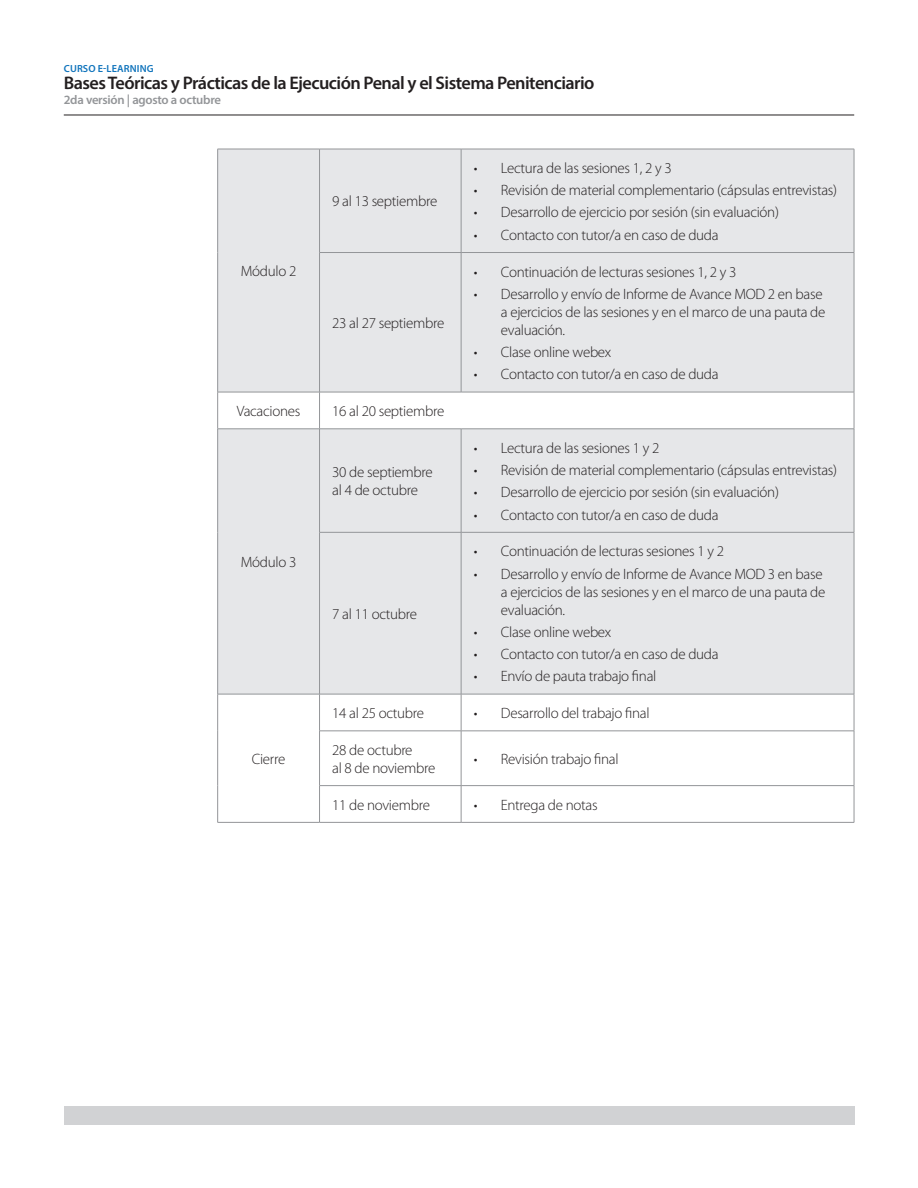
<style>
.page{position:relative;width:918px;height:1188px;background:#fff}
.page>*{position:absolute;margin:0;border:0;box-sizing:border-box;transform-origin:0 0}
.t1{font:600 18.3px "Myriad Pro";letter-spacing:-.03em;color:#231f20}
.t2{font:300 15px/18px "Myriad Pro";letter-spacing:-.02em;color:#231f20}
.t3{font:600 12.75px "Myriad Pro";letter-spacing:-.02em;color:#939598}
.t4{font:600 10.35px "Myriad Pro";letter-spacing:.01em;color:#1074bc}
</style>
<div class="page">
<div style="left:218px;top:150px;width:636px;height:544px;background:#e6e7e9"></div>
<svg style="left:218px;top:393px;width:636px;height:36px"></svg>
<hr style="left:217px;top:149px;width:103px;height:1px;background:#939598">
<hr style="left:217px;top:149px;width:1px;height:104px;background:#939598">
<hr style="left:320px;top:149px;width:141px;height:1px;background:#939598">
<hr style="left:319px;top:149px;width:1px;height:103px;background:#939598">
<hr style="left:461px;top:149px;width:393px;height:1px;background:#939598">
<hr style="left:461px;top:149px;width:1px;height:103px;background:#939598">
<hr style="left:854px;top:149px;width:1px;height:103px;background:#939598">
<hr style="left:217px;top:253px;width:1px;height:139px;background:#939598">
<hr style="left:319px;top:252px;width:142px;height:1px;background:#939598">
<hr style="left:319px;top:253px;width:1px;height:139px;background:#939598">
<hr style="left:461px;top:252px;width:393px;height:1px;background:#939598">
<hr style="left:461px;top:253px;width:1px;height:139px;background:#939598">
<hr style="left:854px;top:253px;width:1px;height:139px;background:#939598">
<hr style="left:217px;top:392px;width:103px;height:1px;background:#939598">
<hr style="left:217px;top:392px;width:1px;height:37px;background:#939598">
<hr style="left:320px;top:392px;width:141px;height:1px;background:#939598">
<hr style="left:319px;top:392px;width:1px;height:37px;background:#939598">
<hr style="left:461px;top:392px;width:393px;height:1px;background:#939598">
<hr style="left:854px;top:392px;width:1px;height:37px;background:#939598">
<hr style="left:217px;top:429px;width:103px;height:1px;background:#939598">
<hr style="left:217px;top:429px;width:1px;height:103px;background:#939598">
<hr style="left:320px;top:429px;width:141px;height:1px;background:#939598">
<hr style="left:319px;top:429px;width:1px;height:103px;background:#939598">
<hr style="left:461px;top:429px;width:393px;height:1px;background:#939598">
<hr style="left:461px;top:429px;width:1px;height:103px;background:#939598">
<hr style="left:854px;top:429px;width:1px;height:103px;background:#939598">
<hr style="left:217px;top:532px;width:1px;height:162px;background:#939598">
<hr style="left:319px;top:532px;width:142px;height:1px;background:#939598">
<hr style="left:319px;top:533px;width:1px;height:161px;background:#939598">
<hr style="left:461px;top:532px;width:393px;height:1px;background:#939598">
<hr style="left:461px;top:533px;width:1px;height:161px;background:#939598">
<hr style="left:854px;top:533px;width:1px;height:161px;background:#939598">
<hr style="left:217px;top:694px;width:103px;height:1px;background:#939598">
<hr style="left:217px;top:694px;width:1px;height:37px;background:#939598">
<hr style="left:320px;top:694px;width:141px;height:1px;background:#939598">
<hr style="left:319px;top:694px;width:1px;height:37px;background:#939598">
<hr style="left:461px;top:694px;width:393px;height:1px;background:#939598">
<hr style="left:461px;top:694px;width:1px;height:37px;background:#939598">
<hr style="left:854px;top:694px;width:1px;height:37px;background:#939598">
<hr style="left:217px;top:731px;width:1px;height:55px;background:#939598">
<hr style="left:319px;top:731px;width:142px;height:1px;background:#939598">
<hr style="left:319px;top:731px;width:1px;height:54px;background:#939598">
<hr style="left:461px;top:731px;width:393px;height:1px;background:#939598">
<hr style="left:461px;top:731px;width:1px;height:54px;background:#939598">
<hr style="left:854px;top:731px;width:1px;height:54px;background:#939598">
<hr style="left:217px;top:786px;width:1px;height:36px;background:#939598">
<hr style="left:319px;top:785px;width:142px;height:1px;background:#939598">
<hr style="left:319px;top:786px;width:1px;height:36px;background:#939598">
<hr style="left:461px;top:785px;width:393px;height:1px;background:#939598">
<hr style="left:461px;top:786px;width:1px;height:36px;background:#939598">
<hr style="left:854px;top:786px;width:1px;height:36px;background:#939598">
<hr style="left:217px;top:822px;width:103px;height:1px;background:#939598">
<hr style="left:320px;top:822px;width:141px;height:1px;background:#939598">
<hr style="left:461px;top:822px;width:393px;height:1px;background:#939598">
<hr style="left:64px;top:115px;width:790px;height:1px;background:#231f20">
<div style="left:64px;top:1106px;width:790px;height:18px;background:#d1d2d4"></div>
<p class="t4" style="left:64px;top:61px;width:91px">CURSO E-LEARNING</p>
<p class="t1" style="left:64px;top:71px;width:532px">Bases Teóricas y Prácticas de la Ejecución Penal y el Sistema Penitenciario</p>
<p class="t3" style="left:64px;top:92px;width:159px">2da versión | agosto a octubre</p>
<p class="t2" style="left:241px;top:262px;width:57px">Módulo 2</p>
<p class="t2" style="left:332px;top:192px;width:107px">9 al 13 septiembre</p>
<p class="t2" style="left:332px;top:314px;width:114px">23 al 27 septiembre</p>
<p class="t2" style="left:237px;top:402px;width:65px">Vacaciones</p>
<p class="t2" style="left:332px;top:402px;width:114px">16 al 20 septiembre</p>
<p class="t2" style="left:241px;top:553px;width:57px">Módulo 3</p>
<p class="t2" style="left:332px;top:463px;width:102px">30 de septiembre al 4 de octubre</p>
<p class="t2" style="left:332px;top:605px;width:86px">7 al 11 octubre</p>
<p class="t2" style="left:474px;top:159px;width:199px">• Lectura de las sesiones 1, 2 y 3</p>
<p class="t2" style="left:474px;top:181px;width:365px">• Revisión de material complementario (cápsulas entrevistas)</p>
<p class="t2" style="left:474px;top:203px;width:307px">• Desarrollo de ejercicio por sesión (sin evaluación)</p>
<p class="t2" style="left:474px;top:226px;width:246px">• Contacto con tutor/a en caso de duda</p>
<p class="t2" style="left:474px;top:262px;width:264px">• Continuación de lecturas sesiones 1, 2 y 3</p>
<p class="t2" style="left:501px;top:285px;width:326px;text-indent:-27px">• Desarrollo y envío de Informe de Avance MOD 2 en base a ejercicios de las sesiones y en el marco de una pauta de evaluación.</p>
<p class="t2" style="left:474px;top:343px;width:139px">• Clase online webex</p>
<p class="t2" style="left:474px;top:365px;width:246px">• Contacto con tutor/a en caso de duda</p>
<p class="t2" style="left:474px;top:439px;width:187px">• Lectura de las sesiones 1 y 2</p>
<p class="t2" style="left:474px;top:461px;width:365px">• Revisión de material complementario (cápsulas entrevistas)</p>
<p class="t2" style="left:474px;top:483px;width:307px">• Desarrollo de ejercicio por sesión (sin evaluación)</p>
<p class="t2" style="left:474px;top:505px;width:246px">• Contacto con tutor/a en caso de duda</p>
<p class="t2" style="left:474px;top:542px;width:252px">• Continuación de lecturas sesiones 1 y 2</p>
<p class="t2" style="left:501px;top:564px;width:326px;text-indent:-27px">• Desarrollo y envío de Informe de Avance MOD 3 en base a ejercicios de las sesiones y en el marco de una pauta de evaluación.</p>
<p class="t2" style="left:474px;top:623px;width:139px">• Clase online webex</p>
<p class="t2" style="left:474px;top:645px;width:246px">• Contacto con tutor/a en caso de duda</p>
<p class="t2" style="left:474px;top:667px;width:184px">• Envío de pauta trabajo final</p>
<p class="t2" style="left:252px;top:750px;width:35px">Cierre</p>
<p class="t2" style="left:332px;top:704px;width:93px">14 al 25 octubre</p>
<p class="t2" style="left:474px;top:704px;width:177px">• Desarrollo del trabajo final</p>
<p class="t2" style="left:332px;top:741px;width:105px">28 de octubre<br>al 8 de noviembre</p>
<p class="t2" style="left:474px;top:750px;width:146px">• Revisión trabajo final</p>
<p class="t2" style="left:332px;top:795px;width:99px">11 de noviembre</p>
<p class="t2" style="left:474px;top:795px;width:125px">• Entrega de notas</p>
</div>
